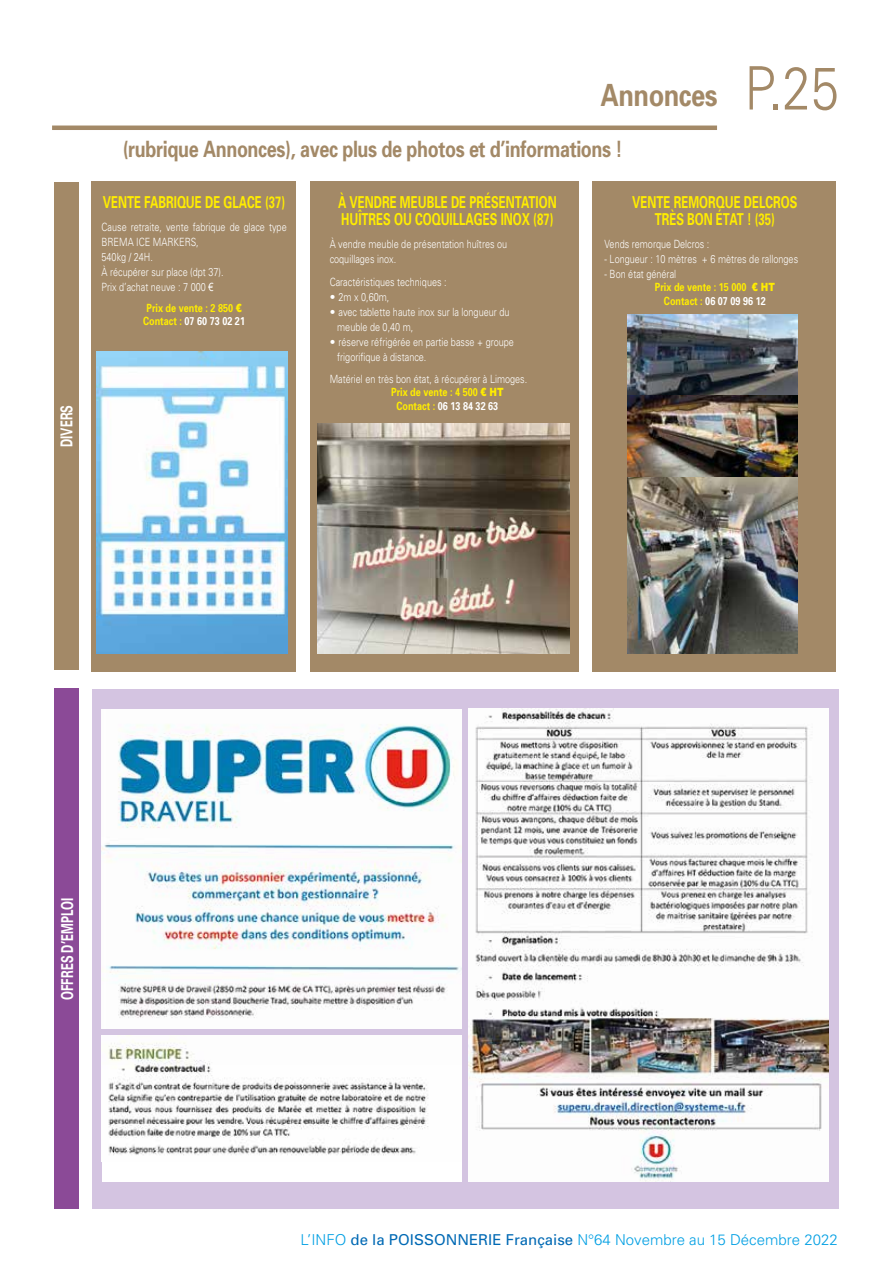
<style>
.page{position:relative;width:893px;height:1263px;background:#fff}
.page>*{position:absolute;margin:0;border:0;box-sizing:border-box;transform-origin:0 0}
.t1{font:700 30.6px "Univers";letter-spacing:-.02em;color:#a38967;scale:.83 1}
.t2{font:700 22.5px "Univers";letter-spacing:-.02em;color:#a38967;scale:.8 1}
.t3{font:700 16.5px/17px "Univers";color:#ffed00;scale:.7 1}
.t4{font:700 16.5px "Univers";color:#fff;scale:.7 1}
.t5{font:300 15px "Univers";color:#009fe3}
.t6{font:300 11.4px/15px "Univers";color:#fff;scale:.8 1}
.t7{font:300 11.4px/15px "Univers";color:#fff}
.t8{font:700 11.4px/13.2px "Univers";color:#ffed00;scale:.8 1}
.t9{font:700 11.4px "Univers";color:#fff;scale:.8 1}
.s1{font-weight:300;font-size:60px}
.s2{font-family:"Arial";font-weight:400}
.s3{font-family:"Arial";font-weight:900}
.s4{color:#fff}
.s5{color:#ffed00}
.s6{font-weight:400;color:#0069b4}
</style>
<div class="page">
<div style="left:54px;top:183px;width:24px;height:487px;background:#a38967"></div>
<div style="left:93px;top:689px;width:746px;height:520px;background:#d4c4e1"></div>
<div style="left:55px;top:688px;width:24px;height:521px;background:#8b4a97"></div>
<div style="left:91px;top:181px;width:204px;height:490px;background:#a38967"></div>
<div style="left:310px;top:181px;width:269px;height:490px;background:#a38967"></div>
<div style="left:592px;top:181px;width:243px;height:490px;background:#a38967"></div>
<img style="left:102px;top:709px;width:359px;height:319px">
<div style="left:102px;top:1065px;width:359px;height:117px;background:#fff"></div>
<img style="left:468px;top:708px;width:360px;height:473px">
<img style="left:102px;top:1036px;width:359px;height:120px">
<img style="left:96px;top:352px;width:192px;height:302px">
<img style="left:627px;top:314px;width:170px;height:339px">
<img style="left:317px;top:424px;width:253px;height:229px">
<hr style="left:52px;top:126px;width:665px;height:4px;background:#a38967">
<h3 class="t4" style="left:56px;top:447px;width:62px;rotate:-90deg">DIVERS</h3>
<h1 class="t1" style="left:601px;top:76px;width:289px">Annonces <span class="s1">P.25</span></h1>
<h2 class="t2" style="left:123px;top:135px;width:626px">(rubrique Annonces), avec plus de photos et d’informations !</h2>
<h3 class="t3" style="left:103px;top:194px;width:262px">VENTE FABRIQUE DE GLACE (37)</h3>
<p class="t6" style="left:102px;top:219px;width:233px">Cause retraite, vente fabrique de glace type<br>BREMA ICE MARKERS,<br>540kg / 24H.<br>À récupérer sur place (dpt 37).<br>Prix d’achat neuve : 7 000 <span class="s2">€</span></p>
<p class="t8" style="left:143px;top:301px;width:129px">Prix de vente : 2 850 <span class="s3">€<br></span>Contact : <span class="s4">07 60 73 02 21</span></p>
<h3 class="t3" style="left:338px;top:194px;width:314px">À VENDRE MEUBLE DE PRÉSENTATION<br>HUÎTRES OU COQUILLAGES INOX (87)</h3>
<p class="t6" style="left:330px;top:236px;width:223px">À vendre meuble de présentation huîtres ou coquillages inox.</p>
<p class="t6" style="left:330px;top:274px;width:148px">Caractéristiques techniques :</p>
<p class="t7" style="left:330px;top:289px;width:61px">• 2m x 0,60m,</p>
<p class="t7" style="left:337px;top:304px;width:174px;text-indent:-8px">• avec tablette haute inox sur la longueur du meuble de 0,40 m,</p>
<p class="t7" style="left:337px;top:334px;width:178px;text-indent:-8px">• réserve réfrigérée en partie basse + groupe frigorifique à distance.</p>
<p class="t6" style="left:330px;top:371px;width:249px">Matériel en très bon état, à récupérer à Limoges.</p>
<p class="t8" style="left:391px;top:385px;width:142px">Prix de vente : 4 500 <span class="s3">€ HT</span></p>
<p class="t9" style="left:396px;top:398px;width:129px"><span class="s5">Contact :</span> 06 13 84 32 63</p>
<h3 class="t3" style="left:632px;top:194px;width:238px;text-align:center">VENTE REMORQUE DELCROS<br>TRÈS BON ÉTAT ! (35)</h3>
<p class="t6" style="left:605px;top:236px;width:133px">Vends remorque Delcros :</p>
<p class="t6" style="left:605px;top:251px;width:244px">- Longueur : 10 mètres + 6 mètres de rallonges</p>
<p class="t6" style="left:605px;top:266px;width:91px">- Bon état général</p>
<p class="t8" style="left:655px;top:280px;width:152px">Prix de vente : 15 000 <span class="s3">€ HT</span></p>
<p class="t9" style="left:664px;top:293px;width:129px"><span class="s5">Contact :</span> 06 07 09 96 12</p>
<h3 class="t4" style="left:57px;top:1000px;width:147px;rotate:-90deg">OFFRES D’EMPLOI</h3>
<h3 class="t5" style="left:301px;top:1231px;width:539px">L’INFO <span class="s6">de la POISSONNERIE Française</span> N°64 Novembre au 15 Décembre 2022</h3>
</div>
